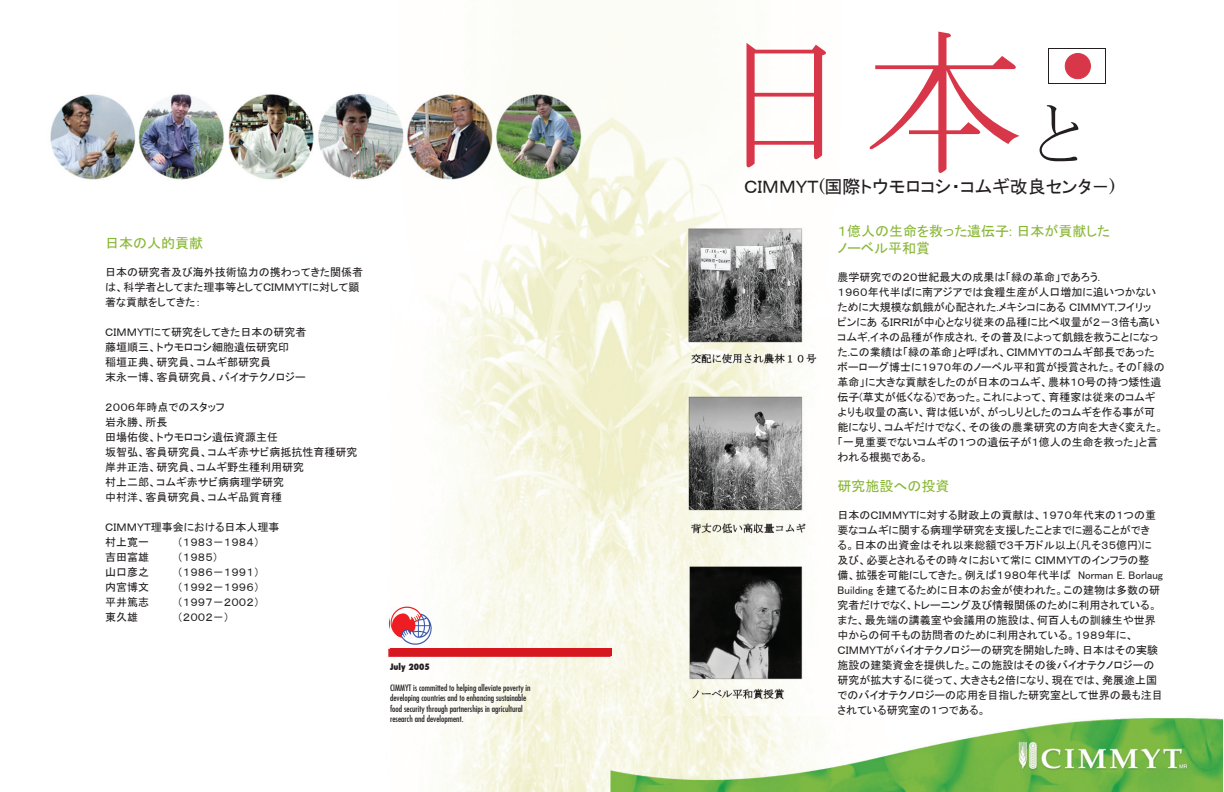
<style>
.page{position:relative;width:1224px;height:792px;background:#fff}
.page>*{position:absolute;margin:0;border:0;box-sizing:border-box;transform-origin:0 0}
.t1{font:160px "MS Mincho";color:#d83749}
.t2{font:70px "MS Mincho";color:#231f20}
.t3{font:18px "MS P Gothic";color:#231f20}
.t4{font:14px/16.8px "MS P Gothic";color:#89b736}
.t5{font:11px/15px "MS P Gothic";color:#231f20}
.t6{font:condensed 8.6px/10.3px "Futura";color:#231f20}
.t7{font:800 condensed 8.6px "Futura";color:#231f20}
.s1{font-family:"Century"}
</style>
<div class="page">
<img style="left:50px;top:7px;width:1173px;height:785px">
<div style="left:390px;top:648px;width:222px;height:8px;background:#d7171f"></div>
<div style="left:1048px;top:48px;width:58px;height:36px;border:1px solid #231f20"></div>
<div style="left:1065px;top:54px;width:25px;height:25px;background:#d83749;border-radius:50%"></div>
<div style="left:1065px;top:53px;width:26px;height:26px;border:1px solid #d83749;border-radius:50%"></div>
<img style="left:390px;top:607px;width:42px;height:37px">
<p class="t4" style="left:105px;top:235px;width:99px">日本の人的貢献</p>
<p class="t5" style="left:105px;top:265px;width:259px">日本の研究者及び海外技術協力の携わってきた関係者は、科学者としてまた理事等としてＣＩＭＭＹＴに対して顕著な貢献をしてきた：</p>
<p class="t5" style="left:105px;top:325px;width:203px">ＣＩＭＭＹＴにて研究をしてきた日本の研究者藤垣順三、トウモロコシ細胞遺伝研究印<br>稲垣正典、研究員、コムギ部研究員<br>末永一博、客員研究員、バイオテクノロジー</p>
<p class="t5" style="left:105px;top:400px;width:254px">２００６年時点でのスタッフ<br>岩永勝、所長<br>田場佑俊、トウモロコシ遺伝資源主任<br>坂智弘、客員研究員、コムギ赤サビ病抵抗性育種研究岸井正浩、研究員、コムギ野生種利用研究<br>村上二郎、コムギ赤サビ病病理学研究<br>中村洋、客員研究員、コムギ品質育種</p>
<p class="t5" style="left:105px;top:520px;width:176px">ＣＩＭＭＹＴ理事会における日本人理事村上寛一</p>
<p class="t5" style="left:177px;top:535px;width:84px">（１９８３－１９８４）</p>
<p class="t5" style="left:105px;top:550px;width:45px">吉田富雄</p>
<p class="t5" style="left:177px;top:550px;width:43px">（１９８５）</p>
<p class="t5" style="left:105px;top:565px;width:45px">山口彦之</p>
<p class="t5" style="left:177px;top:565px;width:84px">（１９８６－１９９１）</p>
<p class="t5" style="left:105px;top:580px;width:45px">内宮博文</p>
<p class="t5" style="left:177px;top:580px;width:84px">（１９９２－１９９６）</p>
<p class="t5" style="left:105px;top:595px;width:45px">平井篤志</p>
<p class="t5" style="left:177px;top:595px;width:84px">（１９９７－２００２）</p>
<p class="t5" style="left:105px;top:610px;width:34px">東久雄</p>
<p class="t5" style="left:177px;top:610px;width:54px">（２００２－）</p>
<p class="t7" style="left:390px;top:661px;width:41px">July 2005</p>
<p class="t6" style="left:390px;top:683px;width:142px">CIMMYT is committed to helping alleviate poverty in developing countries and to enhancing sustainable food security through partnerships in agricultural research and development.</p>
<h1 class="t1" style="left:704px;top:22px;width:321px">日本</h1>
<h2 class="t2" style="left:1024px;top:99px;width:71px">と</h2>
<h3 class="t3" style="left:744px;top:178px;width:373px">ＣＩＭＭＹＴ<span class="s1">(</span>国際トウモロコシ・コムギ改良センタ－<span class="s1">)</span></h3>
<p class="t4" style="left:838px;top:223px;width:274px">１億人の生命を救った遺伝子: 日本が貢献したノーベル平和賞</p>
<p class="t5" style="left:838px;top:269px;width:329px">農学研究での２０世紀最大の成果は「緑の革命」であろう.<br>１９６０年代半ばに南アジアでは食糧生産が人口増加に追いつかないために大規模な飢餓が心配された.メキシコにある ＣＩＭＭＹＴ,フイリッ<br>ピンにあ るＩＲＲＩが中心となり従来の品種に比べ収量が２－３倍も高いコムギ,イネの品種が作成され, その普及によって飢餓を救うことになった.この業績は「緑の革命」と呼ばれ、ＣＩＭＭＹＴのコムギ部長であったボーローグ博士に１９７０年のノーベル平和賞が授賞された。その「緑の革命」に大きな貢献をしたのが日本のコムギ、農林１０号の持つ矮性遺伝子(草丈が低くなる)であった。これによって、育種家は従来のコムギよりも収量の高い、背は低いが、がっしりとしたのコムギを作る事が可能になり、コムギだけでなく、その後の農業研究の方向を大きく変えた。「一見重要でないコムギの１つの遺伝子が１億人の生命を救った」と言われる根拠である。</p>
<p class="t4" style="left:838px;top:477px;width:113px">研究施設への投資</p>
<p class="t5" style="left:838px;top:507px;width:327px">日本のＣＩＭＭＹＴに対する財政上の貢献は、１９７０年代末の１つの重要なコムギに関する病理学研究を支援したことまでに遡ることができ<br>る。日本の出資金はそれ以来総額で３千万ドル以上(凡そ３５億円)に及び、必要とされるその時々において常に ＣＩＭＭＹＴのインフラの整備、拡張を可能にしてきた。例えば１９８０年代半ば　Norman E. Borlaug Building を建てるために日本のお金が使われた。この建物は多数の研究者だけでなく、トレーニング及び情報関係のために利用されている。また、最先端の講義室や会議用の施設は、何百人もの訓練生や世界中からの何千もの訪問者のために利用されている。１９８９年に、<br>ＣＩＭＭＹＴがバイオテクノロジーの研究を開始した時、日本はその実験施設の建築資金を提供した。この施設はその後バイオテクノロジーの研究が拡大するに従って、大きさも２倍になり、現在では、発展途上国でのバイオテクノロジーの応用を目指した研究室として世界の最も注目されている研究室の１つである。</p>
</div>
